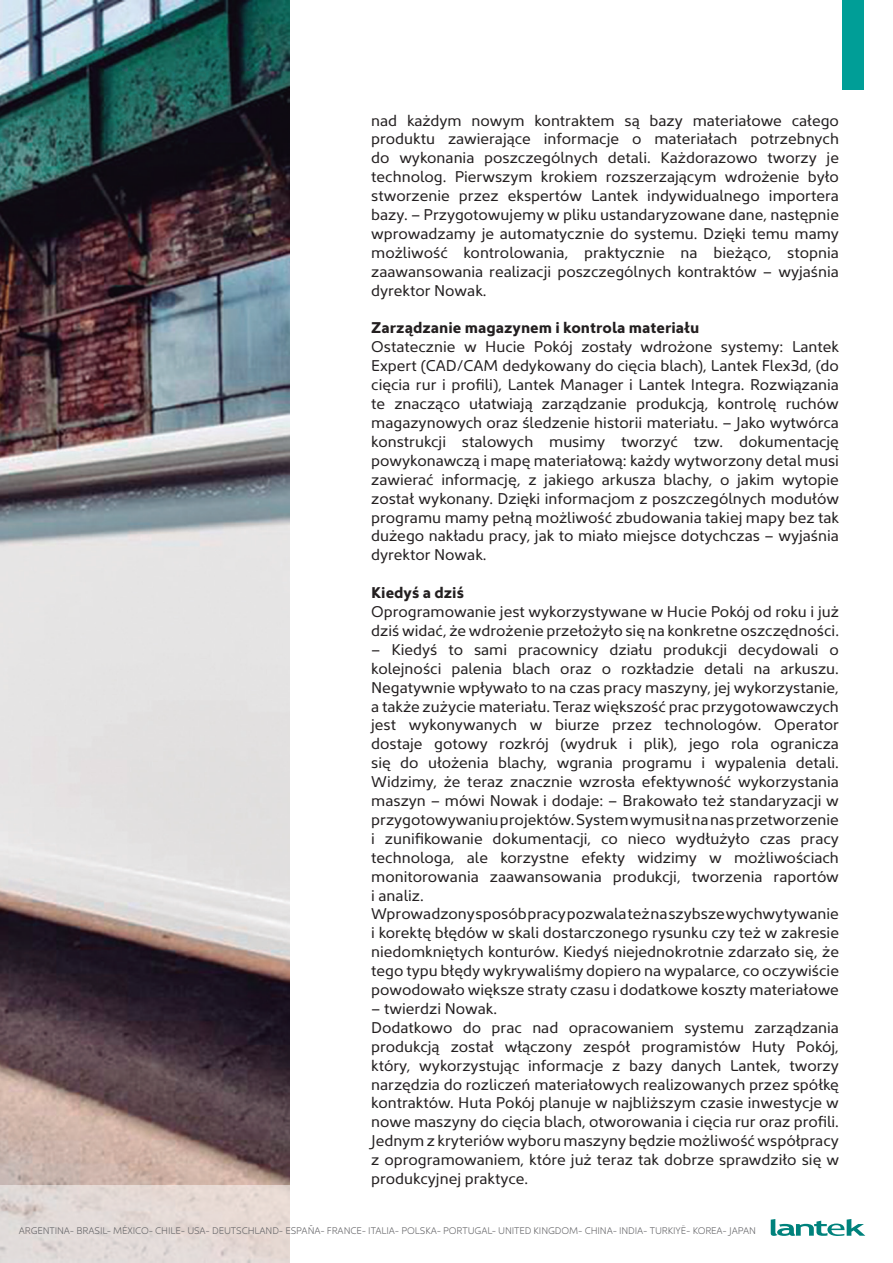
<style>
.page{position:relative;width:893px;height:1263px;background:#fff}
.page>*{position:absolute;margin:0;border:0;box-sizing:border-box;transform-origin:0 0}
.t1{font:15.75px/18.9px "Kyrial Sans Pro";color:#231f20;text-align:justify}
.t2{font:700 15.75px "Kyrial Sans Pro";color:#231f20}
.t3{font:300 9.75px "Kyrial Sans Pro";letter-spacing:-.01em;color:#636366}
</style>
<div class="page">
<img style="left:0;top:0;width:289px;height:1185px">
<svg style="left:0;top:1185px;width:866px;height:78px"></svg>
<svg style="left:771px;top:1219px;width:94px;height:17px"></svg>
<div style="left:842px;top:0;width:21px;height:89px;background:#009e97"></div>
<p class="t1" style="left:371px;top:110px;width:469px">nad każdym nowym kontraktem są bazy materiałowe całego produktu zawierające informacje o materiałach potrzebnych do wykonania poszczególnych detali. Każdorazowo tworzy je technolog. Pierwszym krokiem rozszerzającym wdrożenie było stworzenie przez ekspertów Lantek indywidualnego importera bazy. – Przygotowujemy w pliku ustandaryzowane dane, następnie wprowadzamy je automatycznie do systemu. Dzięki temu mamy możliwość kontrolowania, praktycznie na bieżąco, stopnia zaawansowania realizacji poszczególnych kontraktów – wyjaśnia dyrektor Nowak.</p>
<p class="t2" style="left:371px;top:317px;width:330px">Zarządzanie magazynem i kontrola materiału</p>
<p class="t1" style="left:371px;top:337px;width:469px">Ostatecznie w Hucie Pokój zostały wdrożone systemy: Lantek Expert (CAD/CAM dedykowany do cięcia blach), Lantek Flex3d, (do cięcia rur i profili), Lantek Manager i Lantek Integra. Rozwiązania te znacząco ułatwiają zarządzanie produkcją, kontrolę ruchów magazynowych oraz śledzenie historii materiału. – Jako wytwórca konstrukcji stalowych musimy tworzyć tzw. dokumentację powykonawczą i mapę materiałową: każdy wytworzony detal musi zawierać informację, z jakiego arkusza blachy, o jakim wytopie został wykonany. Dzięki informacjom z poszczególnych modułów programu mamy pełną możliwość zbudowania takiej mapy bez tak dużego nakładu pracy, jak to miało miejsce dotychczas – wyjaśnia dyrektor Nowak.</p>
<p class="t2" style="left:371px;top:581px;width:94px">Kiedyś a dziś</p>
<p class="t1" style="left:371px;top:601px;width:469px">Oprogramowanie jest wykorzystywane w Hucie Pokój od roku i już dziś widać, że wdrożenie przełożyło się na konkretne oszczędności.</p>
<p class="t1" style="left:371px;top:639px;width:469px">– Kiedyś to sami pracownicy działu produkcji decydowali o kolejności palenia blach oraz o rozkładzie detali na arkuszu.<br>Negatywnie wpływało to na czas pracy maszyny, jej wykorzystanie, a także zużycie materiału. Teraz większość prac przygotowawczych jest wykonywanych w biurze przez technologów. Operator dostaje gotowy rozkrój (wydruk i plik), jego rola ogranicza się do ułożenia blachy, wgrania programu i wypalenia detali.<br>Widzimy, że teraz znacznie wzrosła efektywność wykorzystania maszyn – mówi Nowak i dodaje: – Brakowało też standaryzacji w przygotowywaniu projektów. System wymusił na nas przetworzenie i zunifikowanie dokumentacji, co nieco wydłużyło czas pracy technologa, ale korzystne efekty widzimy w możliwościach monitorowania zaawansowania produkcji, tworzenia raportów i analiz.</p>
<p class="t1" style="left:371px;top:904px;width:469px">Wprowadzony sposób pracy pozwala też na szybsze wychwytywanie i korektę błędów w skali dostarczonego rysunku czy też w zakresie niedomkniętych konturów. Kiedyś niejednokrotnie zdarzało się, że tego typu błędy wykrywaliśmy dopiero na wypalarce, co oczywiście powodowało większe straty czasu i dodatkowe koszty materiałowe</p>
<p class="t1" style="left:371px;top:998px;width:127px">– twierdzi Nowak.</p>
<p class="t1" style="left:371px;top:1017px;width:469px">Dodatkowo do prac nad opracowaniem systemu zarządzania produkcją został włączony zespół programistów Huty Pokój, który, wykorzystując informacje z bazy danych Lantek, tworzy narzędzia do rozliczeń materiałowych realizowanych przez spółkę kontraktów. Huta Pokój planuje w najbliższym czasie inwestycje w nowe maszyny do cięcia blach, otworowania i cięcia rur oraz profili.<br>Jednym z kryteriów wyboru maszyny będzie możliwość współpracy z oprogramowaniem, które już teraz tak dobrze sprawdziło się w produkcyjnej praktyce.</p>
<p class="t3" style="left:19px;top:1223px;width:739px">ARGENTINA- BRASIL- MÉXICO- CHILE- USA- DEUTSCHLAND- ESPAÑA- FRANCE- ITALIA- POLSKA- PORTUGAL- UNITED KINGDOM- CHINA- INDIA- TURKIYË- KOREA- JAPAN</p>
</div>
